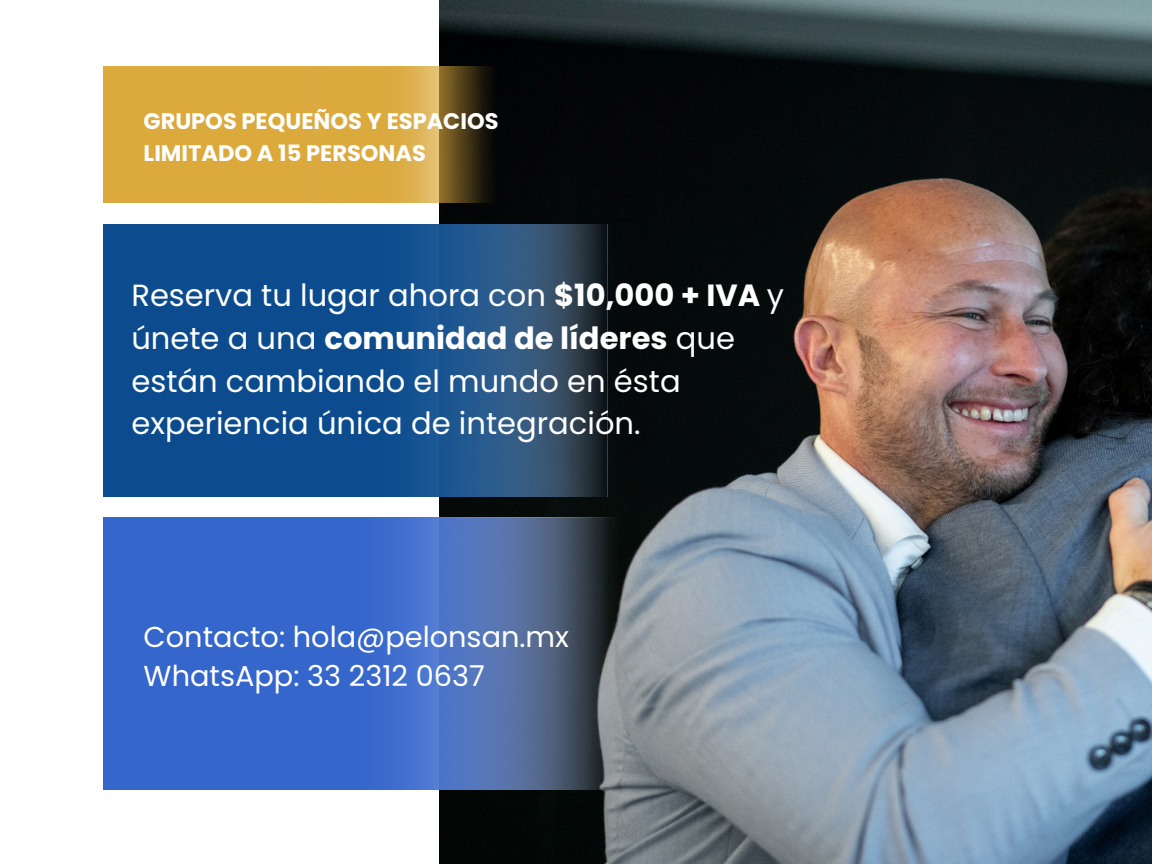
<style>
.page{position:relative;width:1152px;height:864px;background:#fff}
.page>*{position:absolute;margin:0;border:0;box-sizing:border-box;transform-origin:0 0}
.t1{font:30.6px/42.8px "Poppins";color:#fff}
.t2{font:28.8px/39.3px "Poppins";color:#fff}
.t3{font:700 22.5px "Poppins";color:#fff}
.s1{font-weight:700}
</style>
<div class="page">
<img style="left:440px;top:0;width:712px;height:864px">
<svg style="left:607px;top:518px;width:11px;height:272px;background:#5a5f60"></svg>
<div style="left:103px;top:518px;width:269px;height:272px;background:#3566cc"></div>
<svg style="left:372px;top:518px;width:235px;height:272px;background:#4a68a3"></svg>
<div style="left:103px;top:224px;width:269px;height:273px;background:#0c4c8e"></div>
<svg style="left:576px;top:224px;width:42px;height:272px;background:#172128"></svg>
<svg style="left:372px;top:224px;width:204px;height:272px;background:#245485"></svg>
<div style="left:103px;top:67px;width:201px;height:136px;background:#dba93c"></div>
<div style="left:292px;top:67px;width:136px;height:136px;background:#dba93c"></div>
<svg style="left:403px;top:67px;width:93px;height:136px;background:#836931"></svg>
<p class="t3" style="left:144px;top:105px;width:357px">GRUPOS PEQUEÑOS Y ESPACIOS</p>
<p class="t3" style="left:144px;top:137px;width:284px">LIMITADO A 15 PERSONAS</p>
<p class="t1" style="left:131px;top:274px;width:654px">Reserva tu lugar ahora con <span class="s1">$10,000 + IVA</span> y únete a una <span class="s1">comunidad de líderes</span> que están cambiando el mundo en ésta experiencia única de integración.</p>
<p class="t2" style="left:144px;top:617px;width:427px">Contacto: hola@pelonsan.mx<br>WhatsApp: 33 2312 0637</p>
</div>
